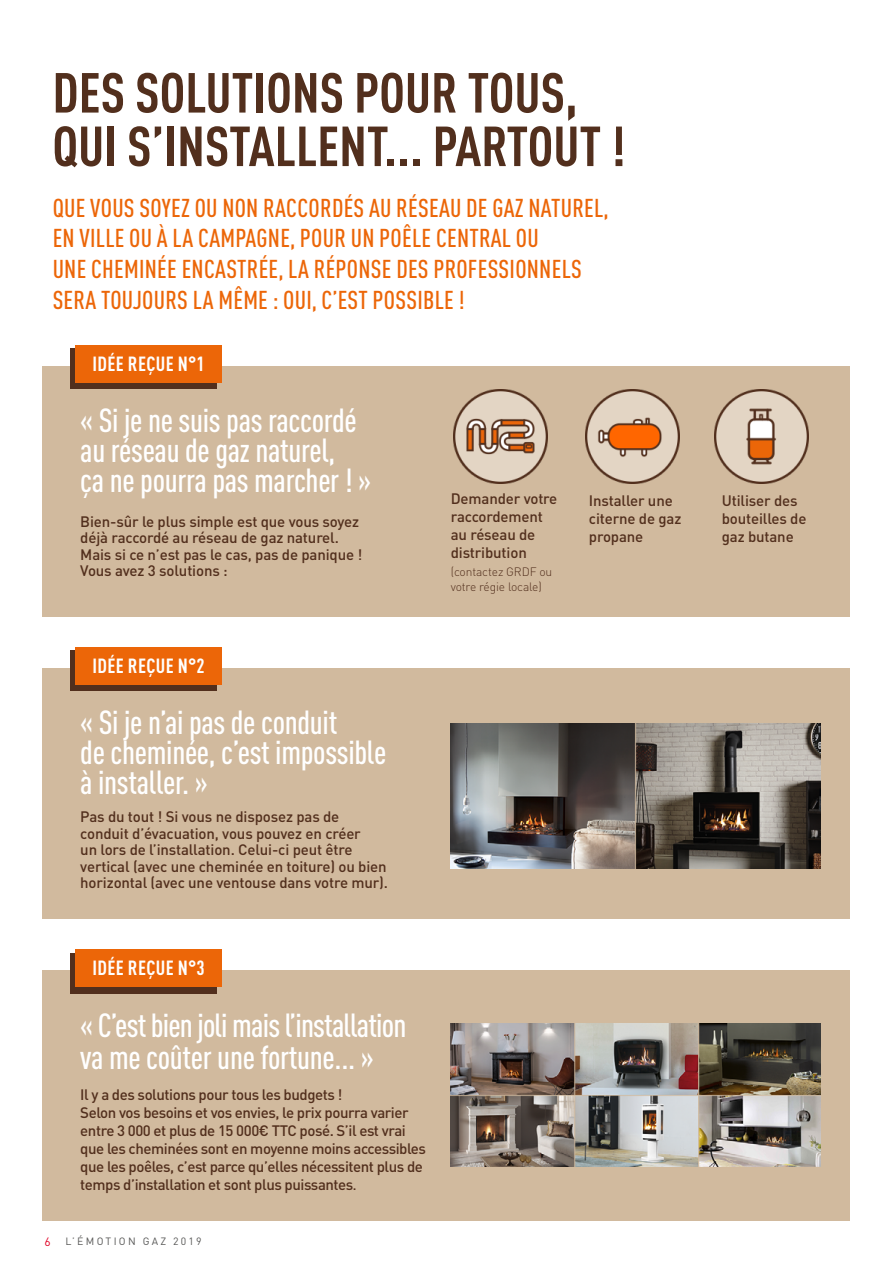
<style>
.page{position:relative;width:893px;height:1263px;background:#fff}
.page>*{position:absolute;margin:0;border:0;box-sizing:border-box;transform-origin:0 0}
.t1{font:700 condensed 55.5px/53.6px "DIN Pro";color:#522f1d}
.t2{font:500 condensed 33px/30px "DIN Pro";letter-spacing:-.01em;color:#fff}
.t3{font:500 condensed 25.5px/30.6px "DIN Pro";letter-spacing:.01em;color:#ec6608}
.t4{font:700 condensed 20.25px "DIN Pro";letter-spacing:.02em;color:#fff}
.t5{font:500 15px/18px "DIN Pro";letter-spacing:-.01em;color:#522f1d}
.t6{font:500 15px/18px "DIN Pro";letter-spacing:-.03em;color:#522f1d}
.t7{font:300 12px/14.4px "DIN Pro";letter-spacing:-.01em;color:#522f1d}
.t8{font:10.5px "DIN Pro";letter-spacing:.22em;color:#575756}
.s1{font-size:13.5px}
.s2{font-size:12px;color:#e00326}
</style>
<div class="page">
<div style="left:43px;top:366px;width:807px;height:250px;background:#d1ba9e"></div>
<div style="left:43px;top:668px;width:807px;height:250px;background:#d1ba9e"></div>
<div style="left:43px;top:970px;width:807px;height:250px;background:#d1ba9e"></div>
<div style="left:70px;top:348px;width:147px;height:41px;background:#522f1d"></div>
<div style="left:70px;top:650px;width:147px;height:41px;background:#522f1d"></div>
<div style="left:70px;top:952px;width:147px;height:41px;background:#522f1d"></div>
<div style="left:76px;top:345px;width:146px;height:38px;background:#ec6608"></div>
<div style="left:76px;top:647px;width:146px;height:38px;background:#ec6608"></div>
<div style="left:76px;top:949px;width:146px;height:38px;background:#ec6608"></div>
<img style="left:453px;top:389px;width:95px;height:95px">
<img style="left:585px;top:389px;width:95px;height:95px">
<img style="left:714px;top:389px;width:95px;height:95px">
<img style="left:451px;top:724px;width:369px;height:144px">
<img style="left:451px;top:1023px;width:369px;height:143px">
<h1 class="t1" style="left:52px;top:61px;width:574px">DES SOLUTIONS POUR TOUS,<br>QUI S’INSTALLENT... PARTOUT !</h1>
<h3 class="t3" style="left:53px;top:190px;width:557px">QUE VOUS SOYEZ OU NON RACCORDÉS AU RÉSEAU DE GAZ NATUREL, EN VILLE OU À LA CAMPAGNE, POUR UN POÊLE CENTRAL OU<br>UNE CHEMINÉE ENCASTRÉE, LA RÉPONSE DES PROFESSIONNELS SERA TOUJOURS LA MÊME : OUI, C’EST POSSIBLE !</h3>
<h3 class="t4" style="left:92px;top:348px;width:114px">IDÉE REÇUE N°1</h3>
<h2 class="t2" style="left:80px;top:403px;width:292px">« Si je ne suis pas raccordé au réseau de gaz naturel,<br>ça ne pourra pas marcher ! »</h2>
<p class="t5" style="left:80px;top:513px;width:284px;line-height:16.5px">Bien-sûr le plus simple est que vous soyez déjà raccordé au réseau de gaz naturel.<br>Mais si ce n’est pas le cas, pas de panique !<br>Vous avez 3 solutions :</p>
<h3 class="t4" style="left:92px;top:650px;width:114px">IDÉE REÇUE N°2</h3>
<h2 class="t2" style="left:80px;top:705px;width:308px">« Si je n’ai pas de conduit<br>de cheminée, c’est impossible à installer. »</h2>
<p class="t5" style="left:80px;top:808px;width:309px;line-height:16.5px">Pas du tout ! Si vous ne disposez pas de conduit d’évacuation, vous pouvez en créer<br>un lors de l’installation. Celui-ci peut être vertical (avec une cheminée en toiture) ou bien horizontal (avec une ventouse dans votre mur).</p>
<p class="t5" style="left:451px;top:489px;width:108px">Demander votre raccordement au réseau de distribution</p>
<p class="t7" style="left:451px;top:564px;width:103px">(contactez GRDF ou votre régie locale)</p>
<h3 class="t4" style="left:92px;top:952px;width:114px">IDÉE REÇUE N°3</h3>
<h2 class="t2" style="left:80px;top:1006px;width:328px;line-height:32.4px">« C’est bien joli mais l’installation va me coûter une fortune... »</h2>
<p class="t6" style="left:80px;top:1085px;width:347px">Il y a des solutions pour tous les budgets !<br>Selon vos besoins et vos envies, le prix pourra varier entre 3 000 et plus de 15 000€ TTC posé. S’il est vrai que les cheminées sont en moyenne moins accessibles que les poêles, c’est parce qu’elles nécessitent plus de temps d’installation et sont plus puissantes<span class="s1">.</span></p>
<p class="t8" style="left:45px;top:1232px;width:158px"><span class="s2">6</span> L’ÉMOTION GAZ 2019</p>
<p class="t5" style="left:589px;top:491px;width:94px">Installer une citerne de gaz propane</p>
<p class="t5" style="left:722px;top:491px;width:86px">Utiliser des bouteilles de gaz butane</p>
</div>
